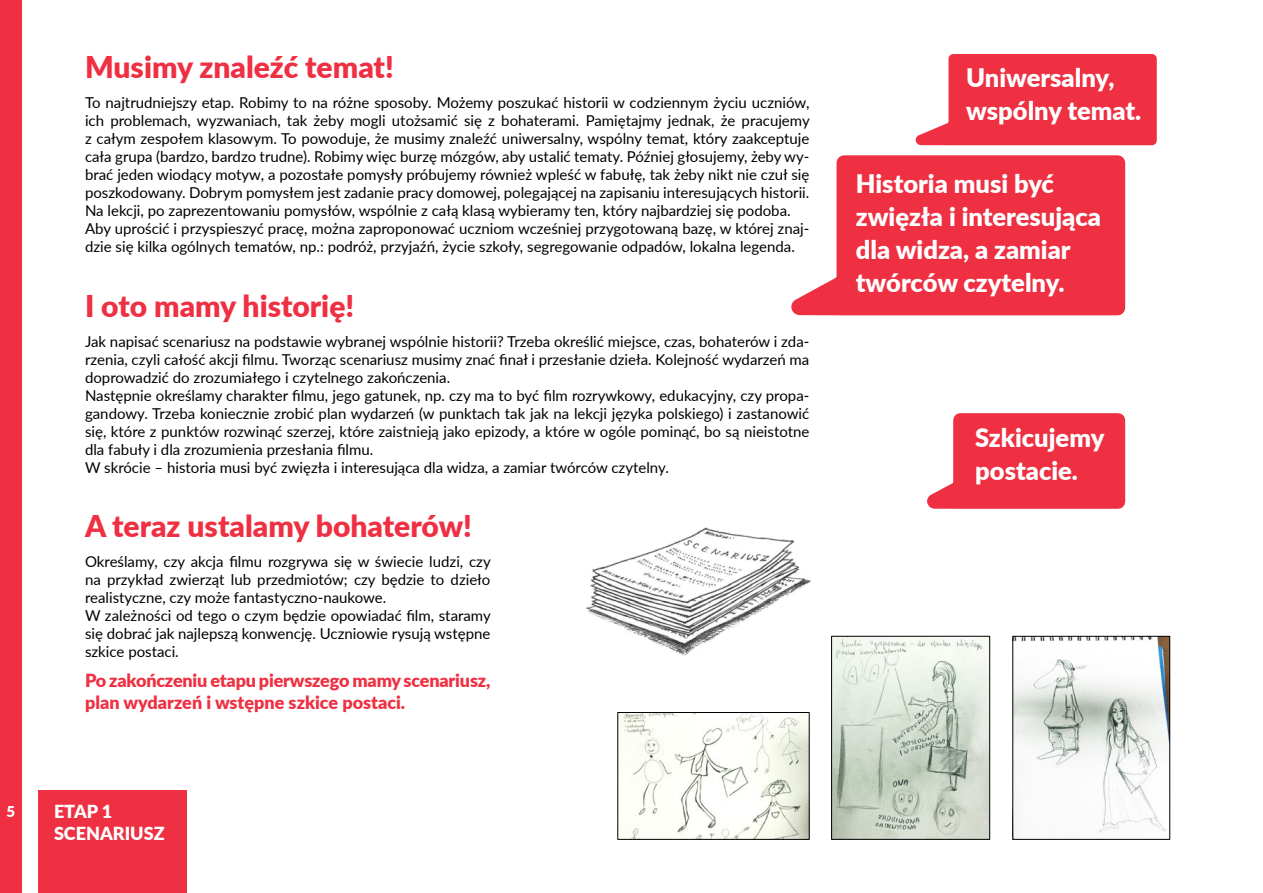
<style>
.page{position:relative;width:1263px;height:893px;background:#fff}
.page>*{position:absolute;margin:0;border:0;box-sizing:border-box;transform-origin:0 0}
.t1{font:900 30px "Lato";color:#ee3042}
.t2{font:900 25.5px/33px "Lato";color:#fff}
.t3{font:900 18px/21.6px "Lato";letter-spacing:-.01em;color:#ee3042}
.t4{font:900 18px/21.6px "Lato";color:#fff}
.t5{font:15px/18px "Lato";color:#000}
.t6{font:900 15px "Lato";color:#fff}
</style>
<div class="page">
<div style="left:38px;top:791px;width:149px;height:102px;background:#ee3042"></div>
<img style="left:620px;top:714px;width:187px;height:123px">
<div style="left:618px;top:712px;width:191px;height:127px;border:1px solid #000"></div>
<img style="left:1014px;top:638px;width:154px;height:199px">
<div style="left:1012px;top:636px;width:158px;height:203px;border:1px solid #000"></div>
<img style="left:833px;top:638px;width:155px;height:199px">
<div style="left:831px;top:636px;width:159px;height:203px;border:1px solid #000"></div>
<img style="left:586px;top:527px;width:281px;height:150px">
<svg style="left:791px;top:155px;width:335px;height:161px;background:#f04959"></svg>
<svg style="left:915px;top:54px;width:242px;height:92px;background:#f04959"></svg>
<svg style="left:927px;top:413px;width:199px;height:96px;background:#ef4857"></svg>
<div style="left:0;top:0;width:21px;height:893px;background:#ee3042"></div>
<p class="t6" style="left:6px;top:800px;width:10px">5</p>
<h1 class="t1" style="left:85px;top:45px;width:310px">Musimy znaleźć temat!</h1>
<p class="t5" style="left:85px;top:93px;width:726px">To najtrudniejszy etap. Robimy to na różne sposoby. Możemy poszukać historii w codziennym życiu uczniów, ich problemach, wyzwaniach, tak żeby mogli utożsamić się z bohaterami. Pamiętajmy jednak, że pracujemy z całym zespołem klasowym. To powoduje, że musimy znaleźć uniwersalny, wspólny temat, który zaakceptuje cała grupa (bardzo, bardzo trudne). Robimy więc burzę mózgów, aby ustalić tematy. Później głosujemy, żeby wy&shy;brać jeden wiodący motyw, a pozostałe pomysły próbujemy również wpleść w fabułę, tak żeby nikt nie czuł się poszkodowany. Dobrym pomysłem jest zadanie pracy domowej, polegającej na zapisaniu interesujących historii.<br>Na lekcji, po zaprezentowaniu pomysłów, wspólnie z całą klasą wybieramy ten, który najbardziej się podoba.<br>Aby uprościć i przyspieszyć pracę, można zaproponować uczniom wcześniej przygotowaną bazę, w której znaj&shy;dzie się kilka ogólnych tematów, np.: podróż, przyjaźń, życie szkoły, segregowanie odpadów, lokalna legenda.</p>
<h1 class="t1" style="left:85px;top:283px;width:271px">I oto mamy historię!</h1>
<p class="t5" style="left:85px;top:332px;width:726px">Jak napisać scenariusz na podstawie wybranej wspólnie historii? Trzeba określić miejsce, czas, bohaterów i zda&shy;rzenia, czyli całość akcji filmu. Tworząc scenariusz musimy znać finał i przesłanie dzieła. Kolejność wydarzeń ma doprowadzić do zrozumiałego i czytelnego zakończenia.<br>Następnie określamy charakter filmu, jego gatunek, np. czy ma to być film rozrywkowy, edukacyjny, czy propa&shy;gandowy. Trzeba koniecznie zrobić plan wydarzeń (w punktach tak jak na lekcji języka polskiego) i zastanowić się, które z punktów rozwinąć szerzej, które zaistnieją jako epizody, a które w ogóle pominąć, bo są nieistotne dla fabuły i dla zrozumienia przesłania filmu.<br>W skrócie – historia musi być zwięzła i interesująca dla widza, a zamiar twórców czytelny.</p>
<h1 class="t1" style="left:85px;top:503px;width:388px">A teraz ustalamy bohaterów!</h1>
<p class="t5" style="left:85px;top:552px;width:407px">Określamy, czy akcja filmu rozgrywa się w świecie ludzi, czy na przykład zwierząt lub przedmiotów; czy będzie to dzieło realistyczne, czy może fantastyczno-naukowe.<br>W zależności od tego o czym będzie opowiadać film, staramy się dobrać jak najlepszą konwencję. Uczniowie rysują wstępne szkice postaci.</p>
<p class="t3" style="left:85px;top:669px;width:407px">Po zakończeniu etapu pierwszego mamy scenariusz, plan wydarzeń i wstępne szkice postaci.</p>
<p class="t4" style="left:54px;top:800px;width:112px">ETAP 1<br>SCENARIUSZ</p>
<h2 class="t2" style="left:966px;top:60px;width:177px">Uniwersalny, wspólny temat.</h2>
<h2 class="t2" style="left:856px;top:166px;width:247px">Historia musi być zwięzła i interesująca dla widza, a zamiar twórców czytelny.</h2>
<h2 class="t2" style="left:975px;top:420px;width:131px">Szkicujemy postacie.</h2>
</div>
